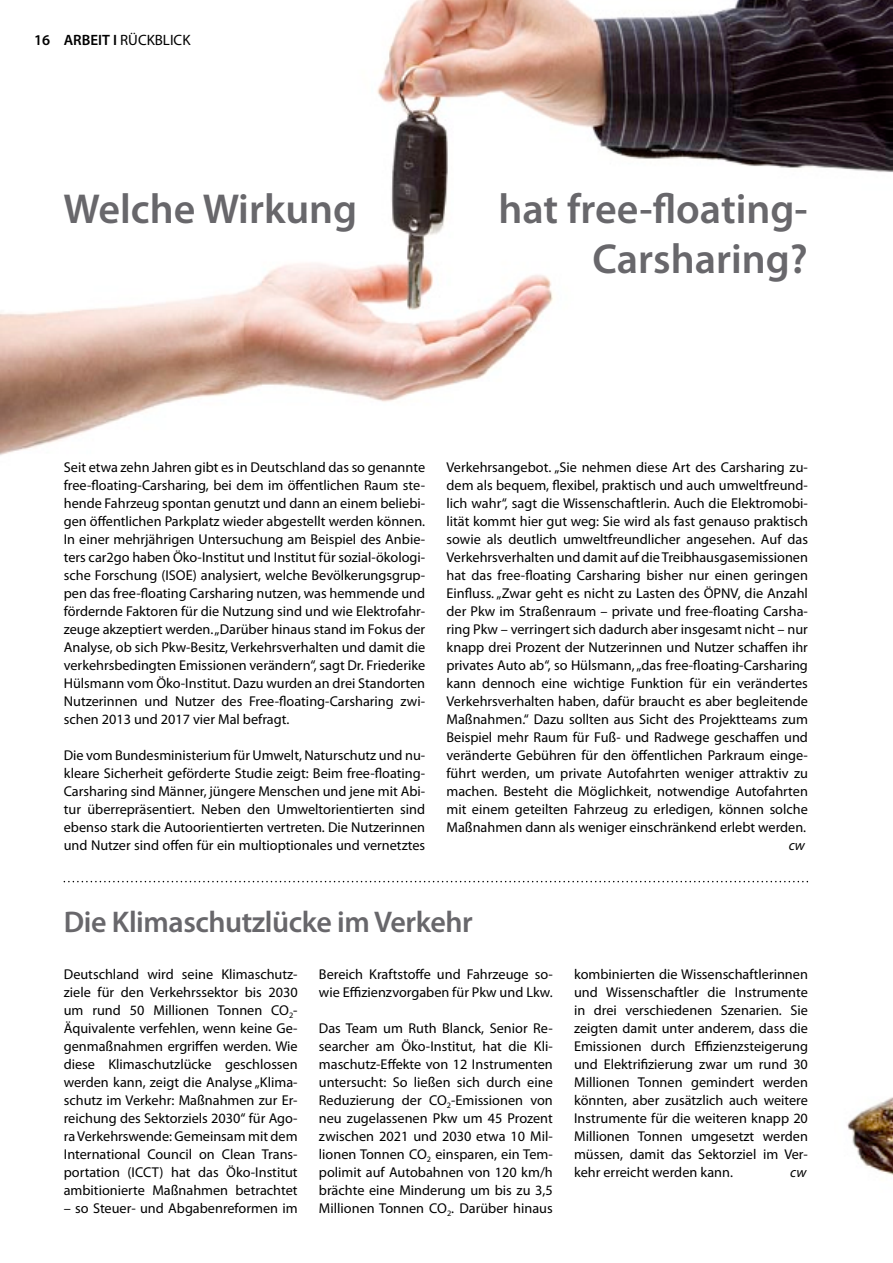
<style>
.page{position:relative;width:893px;height:1263px;background:#fff}
.page>*{position:absolute;margin:0;border:0;box-sizing:border-box;transform-origin:0 0}
.t1{font:600 42px/50.4px "Myriad Pro";color:#68676b;text-align:right}
.t2{font:600 30px "Myriad Pro";letter-spacing:-.015em;color:#68676b}
.t3{font:600 15px "Myriad Pro";color:#000}
.t4{font:14.25px/18px "Myriad Pro";color:#000;text-align:justify}
.t5{font:italic 14.25px "Myriad Pro";color:#000}
.s1{font-weight:400}
</style>
<div class="page">
<img style="left:0;top:0;width:893px;height:456px">
<img style="left:847px;top:1097px;width:46px;height:79px">
<svg style="left:64px;top:881px;width:744px;height:1px"></svg>
<p class="t3" style="left:34px;top:31px;width:158px">16 ARBEIT I <span class="s1">RÜCKBLICK</span></p>
<h1 class="t1" style="left:64px;top:182px;width:295px">Welche Wirkung</h1>
<h1 class="t1" style="left:498px;top:182px;width:311px">hat free-floating-<br>Carsharing?</h1>
<p class="t4" style="left:64px;top:458px;width:363px">Seit etwa zehn Jahren gibt es in Deutschland das so genannte free-floating-Carsharing, bei dem im öffentlichen Raum ste&shy;hende Fahrzeug spontan genutzt und dann an einem beliebi&shy;gen öffentlichen Parkplatz wieder abgestellt werden können.<br>In einer mehrjährigen Untersuchung am Beispiel des Anbie&shy;ters car2go haben Öko-Institut und Institut für sozial-ökologi&shy;sche Forschung (ISOE) analysiert, welche Bevölkerungsgrup&shy;pen das free-floating Carsharing nutzen, was hemmende und fördernde Faktoren für die Nutzung sind und wie Elektrofahr&shy;zeuge akzeptiert werden. „Darüber hinaus stand im Fokus der Analyse, ob sich Pkw-Besitz, Verkehrsverhalten und damit die verkehrsbedingten Emissionen verändern“, sagt Dr. Friederike Hülsmann vom Öko-Institut. Dazu wurden an drei Standorten Nutzerinnen und Nutzer des Free-floating-Carsharing zwi&shy;schen 2013 und 2017 vier Mal befragt.</p>
<p class="t4" style="left:64px;top:745px;width:363px">Die vom Bundesministerium für Umwelt, Naturschutz und nu&shy;kleare Sicherheit geförderte Studie zeigt: Beim free-floating-Carsharing sind Männer, jüngere Menschen und jene mit Abi&shy;tur überrepräsentiert. Neben den Umweltorientierten sind ebenso stark die Autoorientierten vertreten. Die Nutzerinnen und Nutzer sind offen für ein multioptionales und vernetztes</p>
<p class="t4" style="left:446px;top:457px;width:363px">Verkehrsangebot. „Sie nehmen diese Art des Carsharing zu&shy;dem als bequem, flexibel, praktisch und auch umweltfreund&shy;lich wahr“, sagt die Wissenschaftlerin. Auch die Elektromobi&shy;lität kommt hier gut weg: Sie wird als fast genauso praktisch sowie als deutlich umweltfreundlicher angesehen. Auf das Verkehrsverhalten und damit auf die Treibhausgasemissionen hat das free-floating Carsharing bisher nur einen geringen Einfluss. „Zwar geht es nicht zu Lasten des ÖPNV, die Anzahl der Pkw im Straßenraum – private und free-floating Carsha&shy;ring Pkw – verringert sich dadurch aber insgesamt nicht – nur knapp drei Prozent der Nutzerinnen und Nutzer schaffen ihr privates Auto ab“, so Hülsmann, „das free-floating-Carsharing kann dennoch eine wichtige Funktion für ein verändertes Verkehrsverhalten haben, dafür braucht es aber begleitende Maßnahmen.“ Dazu sollten aus Sicht des Projektteams zum Beispiel mehr Raum für Fuß- und Radwege geschaffen und veränderte Gebühren für den öffentlichen Parkraum einge&shy;führt werden, um private Autofahrten weniger attraktiv zu machen. Besteht die Möglichkeit, notwendige Autofahrten mit einem geteilten Fahrzeug zu erledigen, können solche Maßnahmen dann als weniger einschränkend erlebt werden.</p>
<p class="t5" style="left:789px;top:836px;width:18px">cw</p>
<h2 class="t2" style="left:64px;top:903px;width:411px">Die Klimaschutzlücke im Verkehr</h2>
<p class="t4" style="left:64px;top:965px;width:235px">Deutschland wird seine Klimaschutz&shy;ziele für den Verkehrssektor bis 2030 um rund 50 Millionen Tonnen CO<sub>2</sub>- Äquivalente verfehlen, wenn keine Ge&shy;genmaßnahmen ergriffen werden. Wie diese Klimaschutzlücke geschlossen werden kann, zeigt die Analyse „Klima&shy;schutz im Verkehr: Maßnahmen zur Er&shy;reichung des Sektorziels 2030“ für Ago&shy;ra Verkehrswende: Gemeinsam mit dem International Council on Clean Trans&shy;portation (ICCT) hat das Öko-Institut ambitionierte Maßnahmen betrachtet</p>
<p class="t4" style="left:64px;top:1199px;width:235px">– so Steuer- und Abgabenreformen im</p>
<p class="t4" style="left:319px;top:965px;width:235px">Bereich Kraftstoffe und Fahrzeuge so&shy;wie Effizienzvorgaben für Pkw und Lkw.</p>
<p class="t4" style="left:319px;top:1019px;width:235px">Das Team um Ruth Blanck, Senior Re&shy;searcher am Öko-Institut, hat die Kli&shy;maschutz-Effekte von 12 Instrumenten untersucht: So ließen sich durch eine Reduzierung der CO<sub>2</sub>-Emissionen von neu zugelassenen Pkw um 45 Prozent zwischen 2021 und 2030 etwa 10 Mil&shy;lionen Tonnen CO<sub>2</sub> einsparen, ein Tem&shy;polimit auf Autobahnen von 120 km/h brächte eine Minderung um bis zu 3,5<br>Millionen Tonnen CO<sub>2</sub>. Darüber hinaus</p>
<p class="t4" style="left:574px;top:965px;width:235px">kombinierten die Wissenschaftlerinnen und Wissenschaftler die Instrumente in drei verschiedenen Szenarien. Sie zeigten damit unter anderem, dass die Emissionen durch Effizienzsteigerung und Elektrifizierung zwar um rund 30<br>Millionen Tonnen gemindert werden könnten, aber zusätzlich auch weitere Instrumente für die weiteren knapp 20<br>Millionen Tonnen umgesetzt werden müssen, damit das Sektorziel im Ver&shy;kehr erreicht werden kann.</p>
<p class="t5" style="left:790px;top:1163px;width:18px">cw</p>
</div>
